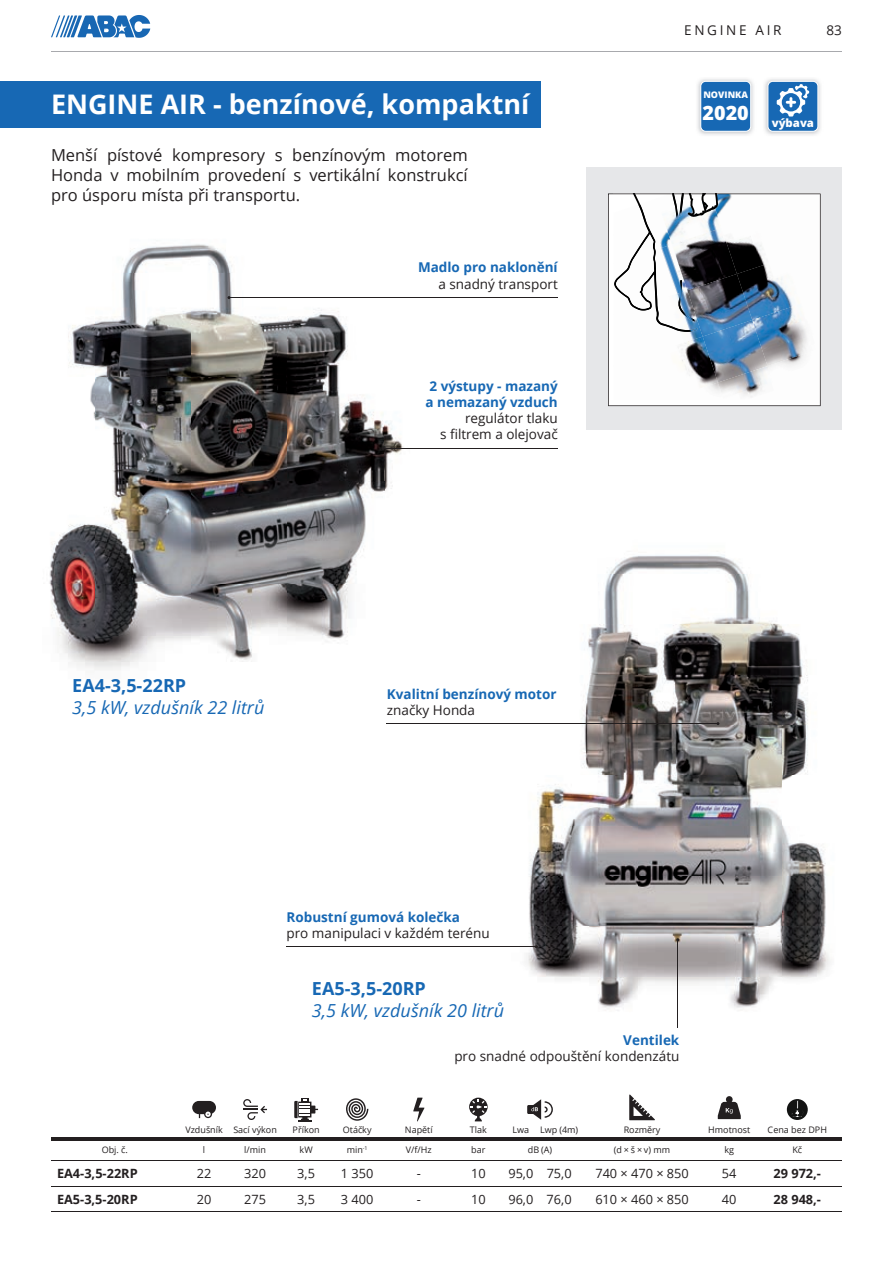
<style>
.page{position:relative;width:893px;height:1263px;background:#fff}
.page>*{position:absolute;margin:0;border:0;box-sizing:border-box;transform-origin:0 0}
.t1{font:700 27px "Open Sans";color:#fff}
.t2{font:800 19.65px "Open Sans";color:#fff}
.t3{font:italic 18px "Open Sans";color:#1768b4}
.t4{font:700 18px "Open Sans";color:#1768b4}
.t5{font:16.5px/19.8px "Open Sans";color:#231f20;text-align:justify}
.t6{font:13.5px/16.2px "Open Sans";color:#231f20;text-align:right}
.t7{font:700 13.5px/16.2px "Open Sans";color:#1768b4}
.t8{font:13.5px "Open Sans";letter-spacing:.2em;color:#231f20}
.t9{font:12.75px "Open Sans";color:#231f20}
.t10{font:700 12.75px "Open Sans";color:#231f20}
.t11{font:800 11.4px "Open Sans";color:#fff}
.t12{font:9px "Open Sans";color:#231f20}
.t13{font:800 9px "Open Sans";color:#fff}
</style>
<div class="page">
<hr style="left:51px;top:51px;width:791px;height:1px;background:#a8a9ad">
<svg style="left:51px;top:15px;width:99px;height:23px"></svg>
<img style="left:49px;top:244px;width:354px;height:426px">
<img style="left:526px;top:555px;width:304px;height:456px">
<hr style="left:51px;top:1186px;width:128px;height:1px;background:#231f20">
<hr style="left:179px;top:1186px;width:51px;height:1px;background:#231f20">
<hr style="left:230px;top:1186px;width:51px;height:1px;background:#231f20">
<hr style="left:281px;top:1186px;width:51px;height:1px;background:#231f20">
<hr style="left:332px;top:1186px;width:51px;height:1px;background:#231f20">
<hr style="left:383px;top:1186px;width:72px;height:1px;background:#231f20">
<hr style="left:455px;top:1186px;width:47px;height:1px;background:#231f20">
<hr style="left:502px;top:1186px;width:38px;height:1px;background:#231f20">
<hr style="left:540px;top:1186px;width:38px;height:1px;background:#231f20">
<hr style="left:578px;top:1186px;width:128px;height:1px;background:#231f20">
<hr style="left:706px;top:1186px;width:47px;height:1px;background:#231f20">
<hr style="left:753px;top:1186px;width:89px;height:1px;background:#231f20">
<hr style="left:51px;top:1211px;width:128px;height:1px;background:#231f20">
<hr style="left:179px;top:1211px;width:51px;height:1px;background:#231f20">
<hr style="left:230px;top:1211px;width:51px;height:1px;background:#231f20">
<hr style="left:281px;top:1211px;width:51px;height:1px;background:#231f20">
<hr style="left:332px;top:1211px;width:51px;height:1px;background:#231f20">
<hr style="left:383px;top:1211px;width:72px;height:1px;background:#231f20">
<hr style="left:455px;top:1211px;width:47px;height:1px;background:#231f20">
<hr style="left:502px;top:1211px;width:38px;height:1px;background:#231f20">
<hr style="left:540px;top:1211px;width:38px;height:1px;background:#231f20">
<hr style="left:578px;top:1211px;width:128px;height:1px;background:#231f20">
<hr style="left:706px;top:1211px;width:47px;height:1px;background:#231f20">
<hr style="left:753px;top:1211px;width:89px;height:1px;background:#231f20">
<hr style="left:51px;top:1160px;width:128px;height:1px;background:#231f20">
<hr style="left:179px;top:1160px;width:51px;height:1px;background:#231f20">
<hr style="left:230px;top:1160px;width:51px;height:1px;background:#231f20">
<hr style="left:281px;top:1160px;width:51px;height:1px;background:#231f20">
<hr style="left:332px;top:1160px;width:51px;height:1px;background:#231f20">
<hr style="left:383px;top:1160px;width:72px;height:1px;background:#231f20">
<hr style="left:455px;top:1160px;width:47px;height:1px;background:#231f20">
<hr style="left:502px;top:1160px;width:38px;height:1px;background:#231f20">
<hr style="left:540px;top:1160px;width:38px;height:1px;background:#231f20">
<hr style="left:578px;top:1160px;width:128px;height:1px;background:#231f20">
<hr style="left:706px;top:1160px;width:47px;height:1px;background:#231f20">
<hr style="left:753px;top:1160px;width:89px;height:1px;background:#231f20">
<hr style="left:51px;top:1138px;width:128px;height:3px;background:#231f20">
<hr style="left:179px;top:1138px;width:51px;height:3px;background:#231f20">
<hr style="left:230px;top:1138px;width:51px;height:3px;background:#231f20">
<hr style="left:281px;top:1138px;width:51px;height:3px;background:#231f20">
<hr style="left:332px;top:1138px;width:51px;height:3px;background:#231f20">
<hr style="left:383px;top:1138px;width:72px;height:3px;background:#231f20">
<hr style="left:455px;top:1138px;width:47px;height:3px;background:#231f20">
<hr style="left:502px;top:1138px;width:38px;height:3px;background:#231f20">
<hr style="left:540px;top:1138px;width:38px;height:3px;background:#231f20">
<hr style="left:578px;top:1138px;width:128px;height:3px;background:#231f20">
<hr style="left:706px;top:1138px;width:47px;height:3px;background:#231f20">
<hr style="left:753px;top:1138px;width:89px;height:3px;background:#231f20">
<svg style="left:192px;top:1101px;width:24px;height:17px"></svg>
<svg style="left:243px;top:1099px;width:24px;height:21px"></svg>
<svg style="left:294px;top:1098px;width:24px;height:23px"></svg>
<svg style="left:346px;top:1098px;width:22px;height:23px"></svg>
<svg style="left:413px;top:1097px;width:11px;height:24px"></svg>
<svg style="left:469px;top:1097px;width:19px;height:24px"></svg>
<svg style="left:527px;top:1099px;width:26px;height:21px"></svg>
<svg style="left:629px;top:1094px;width:26px;height:26px"></svg>
<svg style="left:718px;top:1096px;width:23px;height:23px"></svg>
<svg style="left:787px;top:1099px;width:21px;height:21px"></svg>
<svg style="left:790px;top:1100px;width:14px;height:18px"></svg>
<div style="left:0;top:81px;width:540px;height:46px;background:#1768b4"></div>
<img style="left:764px;top:79px;width:57px;height:56px">
<svg style="left:767px;top:81px;width:51px;height:51px;background:#4c8ac4"></svg>
<img style="left:697px;top:79px;width:57px;height:56px">
<svg style="left:700px;top:81px;width:51px;height:51px;background:#2a74b9"></svg>
<hr style="left:229px;top:297px;width:329px;height:1px;background:#231f20">
<hr style="left:383px;top:448px;width:175px;height:1px;background:#231f20">
<hr style="left:387px;top:723px;width:331px;height:1px;background:#231f20">
<hr style="left:287px;top:946px;width:249px;height:1px;background:#231f20">
<hr style="left:677px;top:940px;width:1px;height:87px;background:#231f20">
<div style="left:587px;top:167px;width:255px;height:262px;background:#e6e7e9"></div>
<svg style="left:608px;top:193px;width:213px;height:213px;background:#bac2cb"></svg>
<h1 class="t1" style="left:51px;top:86px;width:480px">ENGINE AIR - benzínové, kompaktní</h1>
<h3 class="t5" style="left:51px;top:145px;width:418px">Menší pístové kompresory s benzínovým motorem Honda v mobilním provedení s vertikální konstrukcí pro úsporu místa při transportu.</h3>
<h3 class="t7" style="left:418px;top:259px;width:141px">Madlo pro naklonění</h3>
<h3 class="t6" style="left:438px;top:275px;width:121px">a snadný transport</h3>
<h3 class="t7" style="left:426px;top:377px;width:134px">2 výstupy - mazaný a nemazaný vzduch</h3>
<h3 class="t6" style="left:440px;top:410px;width:119px">regulátor tlaku<br>s filtrem a olejovač</h3>
<h3 class="t4" style="left:72px;top:673px;width:115px">EA4-3,5-22RP</h3>
<h3 class="t3" style="left:72px;top:695px;width:194px">3,5 kW, vzdušník 22 litrů</h3>
<h3 class="t7" style="left:387px;top:686px;width:171px">Kvalitní benzínový motor</h3>
<h3 class="t6" style="left:387px;top:702px;width:90px">značky Honda</h3>
<h3 class="t7" style="left:287px;top:909px;width:175px">Robustní gumová kolečka</h3>
<h3 class="t6" style="left:287px;top:925px;width:205px">pro manipulaci v každém terénu</h3>
<h3 class="t4" style="left:312px;top:976px;width:115px">EA5-3,5-20RP</h3>
<h3 class="t3" style="left:312px;top:998px;width:194px">3,5 kW, vzdušník 20 litrů</h3>
<h3 class="t8" style="left:684px;top:21px;width:99px">ENGINE AIR</h3>
<h3 class="t6" style="left:826px;top:22px;width:17px">83</h3>
<p class="t13" style="left:703px;top:88px;width:46px">NOVINKA</p>
<h2 class="t2" style="left:703px;top:98px;width:48px">2020</h2>
<p class="t11" style="left:772px;top:114px;width:44px">výbava</p>
<h3 class="t7" style="left:623px;top:1032px;width:58px">Ventilek</h3>
<h3 class="t6" style="left:454px;top:1048px;width:227px">pro snadné odpouštění kondenzátu</h3>
<p class="t12" style="left:185px;top:1124px;width:93px">Vzdušník Sací výkon</p>
<p class="t12" style="left:293px;top:1124px;width:29px">Příkon</p>
<p class="t12" style="left:343px;top:1124px;width:30px">Otáčky</p>
<p class="t12" style="left:405px;top:1124px;width:29px">Napětí</p>
<p class="t12" style="left:470px;top:1124px;width:18px">Tlak</p>
<p class="t12" style="left:513px;top:1124px;width:67px">Lwa Lwp (4m)</p>
<p class="t12" style="left:624px;top:1124px;width:38px">Rozměry</p>
<p class="t12" style="left:708px;top:1124px;width:44px">Hmotnost</p>
<p class="t12" style="left:768px;top:1124px;width:61px">Cena bez DPH</p>
<p class="t12" style="left:102px;top:1144px;width:28px">Obj. č.</p>
<p class="t12" style="left:203px;top:1144px;width:4px">l</p>
<p class="t12" style="left:244px;top:1144px;width:23px">l/min</p>
<p class="t12" style="left:300px;top:1144px;width:15px">kW</p>
<p class="t12" style="left:347px;top:1144px;width:22px">min<sup>-1</sup></p>
<p class="t12" style="left:406px;top:1144px;width:27px">V/f/Hz</p>
<p class="t12" style="left:471px;top:1144px;width:16px">bar</p>
<p class="t12" style="left:528px;top:1144px;width:26px">dB (A)</p>
<p class="t12" style="left:614px;top:1144px;width:58px">(d × š × v) mm</p>
<p class="t12" style="left:724px;top:1144px;width:11px">kg</p>
<p class="t12" style="left:792px;top:1144px;width:11px">Kč</p>
<h3 class="t10" style="left:57px;top:1164px;width:82px">EA4-3,5-22RP</h3>
<h3 class="t9" style="left:197px;top:1165px;width:16px">22</h3>
<h3 class="t9" style="left:244px;top:1165px;width:23px">320</h3>
<h3 class="t9" style="left:297px;top:1165px;width:19px">3,5</h3>
<h3 class="t9" style="left:341px;top:1165px;width:34px">1 350</h3>
<h3 class="t9" style="left:417px;top:1165px;width:6px">-</h3>
<h3 class="t9" style="left:471px;top:1165px;width:16px">10</h3>
<h3 class="t9" style="left:508px;top:1165px;width:65px">95,0 75,0</h3>
<h3 class="t9" style="left:595px;top:1165px;width:95px">740 × 470 × 850</h3>
<h3 class="t9" style="left:722px;top:1165px;width:16px">54</h3>
<h3 class="t10" style="left:773px;top:1164px;width:49px">29 972,-</h3>
<h3 class="t10" style="left:57px;top:1190px;width:82px">EA5-3,5-20RP</h3>
<h3 class="t9" style="left:197px;top:1190px;width:16px">20</h3>
<h3 class="t9" style="left:244px;top:1190px;width:23px">275</h3>
<h3 class="t9" style="left:297px;top:1190px;width:19px">3,5</h3>
<h3 class="t9" style="left:341px;top:1190px;width:34px">3 400</h3>
<h3 class="t9" style="left:417px;top:1190px;width:6px">-</h3>
<h3 class="t9" style="left:471px;top:1190px;width:16px">10</h3>
<h3 class="t9" style="left:508px;top:1190px;width:65px">96,0 76,0</h3>
<h3 class="t9" style="left:595px;top:1190px;width:95px">610 × 460 × 850</h3>
<h3 class="t9" style="left:722px;top:1190px;width:16px">40</h3>
<h3 class="t10" style="left:773px;top:1190px;width:49px">28 948,-</h3>
</div>
